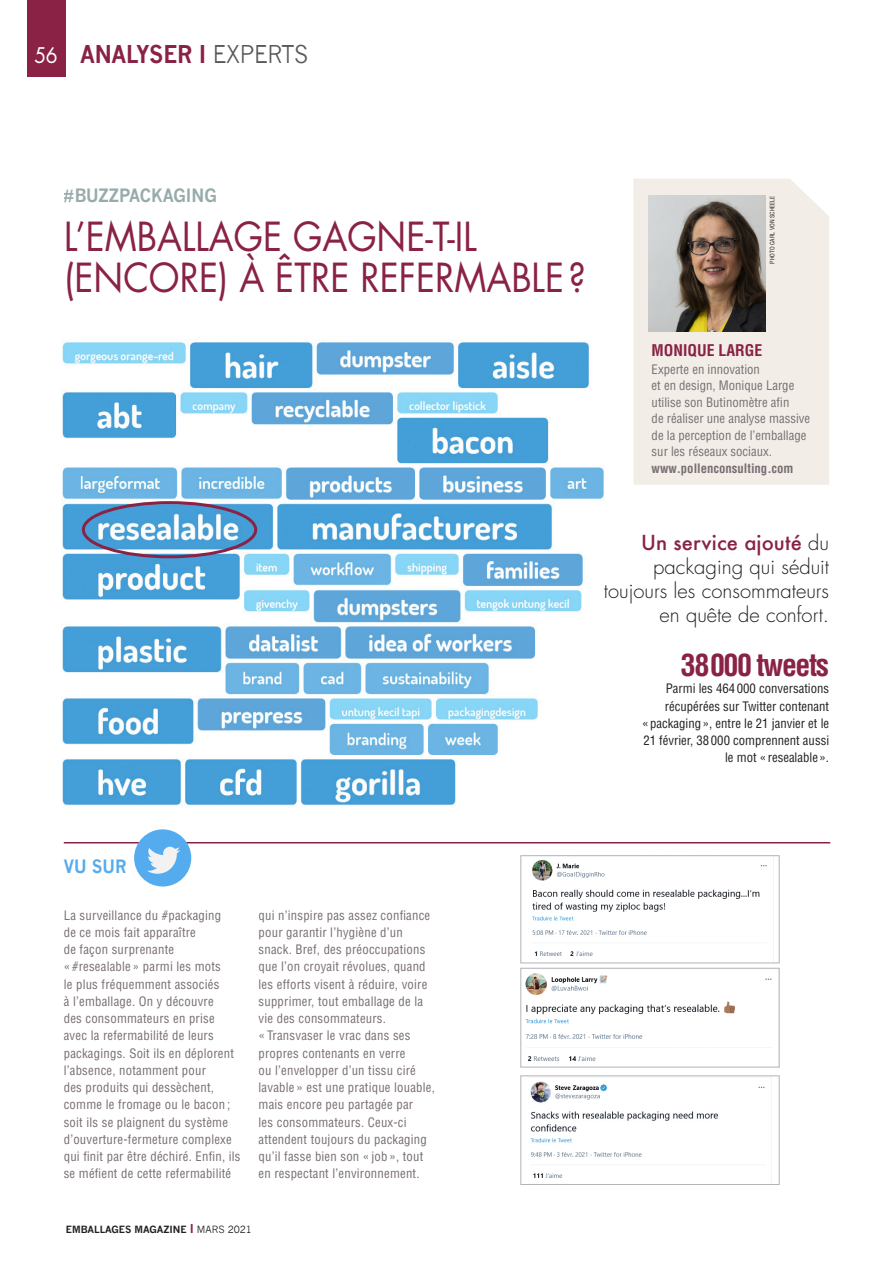
<style>
.page{position:relative;width:893px;height:1263px;background:#fff}
.page>*{position:absolute;margin:0;border:0;box-sizing:border-box;transform-origin:0 0}
.titre_page{font:39px/40.5px "Futura";color:#892245;scale:.92 1}
.Chiffre_TWEET{font:700 condensed 30px "Helvetica";letter-spacing:-.05em;color:#892245}
.tétière{font:700 24px "News Gothic";letter-spacing:-.01em;color:#892245;scale:.92 1}
.tétière-2{font:21px "Futura";color:#fff;scale:.92 1}
.chapo{font:300 20.25px/24px "Futura";color:#231f20;text-align:right}
.t1{font:700 18px "News Gothic";color:#98abab;scale:.92 1}
.t2{font:700 18px "News Gothic";color:#54abed;scale:.92 1}
.encadré_expert_titre{font:700 condensed 15.75px "Helvetica";color:#892245}
.encadré_expert_texte{font:condensed 12.75px/17.2px "Helvetica";letter-spacing:.015em;color:#786e72}
.Txt_Courant_TWEETS{font:condensed 12.75px/17.2px "Helvetica";color:#231f20;text-align:right}
.t3{font:700 9.75px "News Gothic";color:#231f20}
.crédit_Photo{font:condensed 6px "Helvetica";color:#231f20}
.s1{font-weight:400;color:#57585a}
.s2{font-weight:700}
.s3{font-weight:500;color:#892245}
.s4{font-size:12px;color:#892245}
.s5{font-weight:400}
</style>
<div class="page">
<div style="left:27px;top:0;width:38px;height:77px;background:#892245"></div>
<svg style="left:633px;top:179px;width:196px;height:306px;background:#d6cfc9"></svg>
<hr style="left:64px;top:842px;width:766px;height:1px;background:#892245">
<img style="left:62px;top:342px;width:542px;height:464px">
<div style="left:134px;top:829px;width:57px;height:57px;background:#54abed;border-radius:50%"></div>
<svg style="left:147px;top:847px;width:33px;height:27px"></svg>
<img style="left:532px;top:860px;width:235px;height:96px">
<div style="left:520px;top:855px;width:259px;height:108px;border:1px solid #b2b3b7"></div>
<img style="left:525px;top:973px;width:247px;height:89px">
<div style="left:520px;top:968px;width:259px;height:99px;border:1px solid #b2b3b7"></div>
<img style="left:530px;top:1077px;width:242px;height:106px">
<div style="left:520px;top:1075px;width:259px;height:110px;border:1px solid #b2b3b7"></div>
<div style="left:82px;top:501px;width:175px;height:57px;border:3px solid #892245;border-radius:50%"></div>
<p class="tétière-2" style="left:34px;top:41px;width:27px">56</p>
<p class="tétière" style="left:80px;top:40px;width:250px">ANALYSER I <span class="s1">EXPERTS</span></p>
<h3 class="t1" style="left:64px;top:185px;width:168px">#BUZZPACKAGING</h3>
<p class="titre_page" style="left:64px;top:217px;width:569px">L’EMBALLAGE GAGNE-T-IL (ENCORE) À ÊTRE REFERMABLE?</p>
<p class="crédit_Photo" style="left:769px;top:264px;width:70px;rotate:-90deg">PHOTO CARL VON SCHEELE</p>
<p class="encadré_expert_titre" style="left:652px;top:340px;width:112px">MONIQUE LARGE</p>
<p class="encadré_expert_texte" style="left:652px;top:360px;width:110px">Experte en innovation</p>
<p class="encadré_expert_texte" style="left:652px;top:377px;width:160px;line-height:16.5px">et en design, Monique Large utilise son Butinomètre afin<br>de réaliser une analyse massive de la perception de l’emballage sur les réseaux sociaux. <span class="s2">www.pollenconsulting.com</span></p>
<p class="chapo" style="left:604px;top:532px;width:227px"><span class="s3">Un service ajouté</span> du packaging qui séduit toujours les consommateurs en quête de confort.</p>
<p class="Chiffre_TWEET" style="left:681px;top:646px;width:150px">38000 tweets</p>
<p class="Txt_Courant_TWEETS" style="left:642px;top:680px;width:188px">Parmi les 464 000 conversations récupérées sur Twitter contenant «packaging », entre le 21 janvier et le<br>21 février, 38000 comprennent aussi le mot «resealable».</p>
<h3 class="t2" style="left:64px;top:855px;width:70px">VU SUR</h3>
<p class="encadré_expert_texte" style="left:64px;top:906px;width:178px">La surveillance du #packaging<br>de ce mois fait apparaître<br>de façon surprenante<br>« #resealable » parmi les mots<br>le plus fréquemment associés<br>à l’emballage. On y découvre<br>des consommateurs en prise avec la refermabilité de leurs packagings. Soit ils en déplorent l’absence, notamment pour<br>des produits qui dessèchent, comme le fromage ou le bacon ; soit ils se plaignent du système d’ouverture-fermeture complexe qui finit par être déchiré. Enfin, ils se méfient de cette refermabilité</p>
<p class="encadré_expert_texte" style="left:259px;top:906px;width:173px">qui n’inspire pas assez confiance pour garantir l’hygiène d’un snack. Bref, des préoccupations que l’on croyait révolues, quand les efforts visent à réduire, voire supprimer, tout emballage de la vie des consommateurs.</p>
<p class="encadré_expert_texte" style="left:259px;top:1027px;width:178px">« Transvaser le vrac dans ses propres contenants en verre<br>ou l’envelopper d’un tissu ciré lavable » est une pratique louable, mais encore peu partagée par<br>les consommateurs. Ceux-ci attendent toujours du packaging qu’il fasse bien son « job », tout en respectant l’environnement.</p>
<p class="t3" style="left:66px;top:1223px;width:188px">EMBALLAGES MAGAZINE <span class="s4">I</span> <span class="s5">MARS 2021</span></p>
</div>
